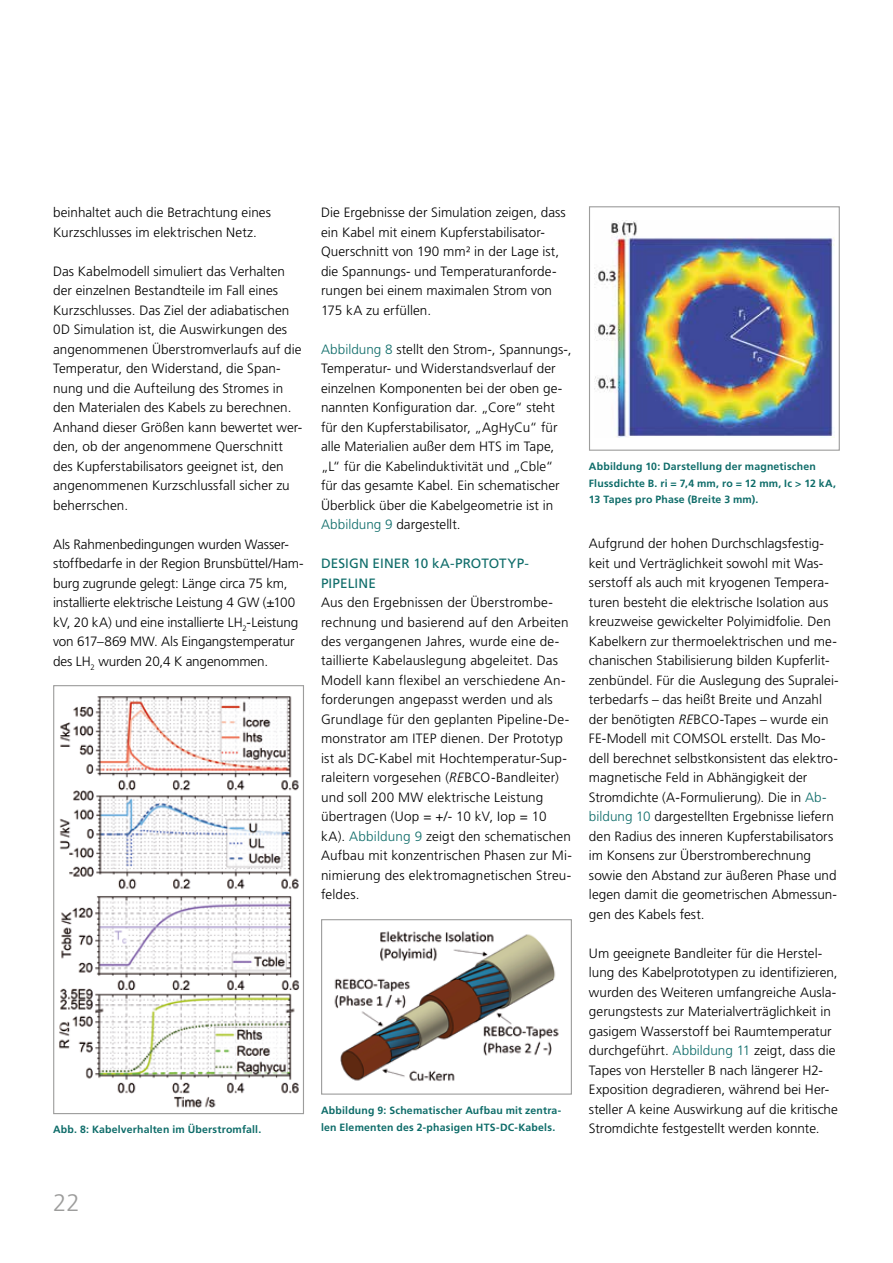
<style>
.page{position:relative;width:893px;height:1263px;background:#fff}
.page>*{position:absolute;margin:0;border:0;box-sizing:border-box;transform-origin:0 0}
.t1{font:300 24px "Frutiger";color:#9d9d9c}
.t2{font:300 13.5px/19.5px "Frutiger";letter-spacing:.005em;color:#000}
.t3{font:13.5px/19.5px "Frutiger";letter-spacing:.01em;color:#0e6c69}
.t4{font:700 10.5px/16.5px "Frutiger";letter-spacing:.02em;color:#0e6c69}
.s1{color:#0e6c69}
.s2{font-style:italic}
</style>
<div class="page">
<img style="left:59px;top:696px;width:241px;height:412px">
<div style="left:53px;top:685px;width:251px;height:429px;border:1px solid #9d9d9c"></div>
<img style="left:334px;top:931px;width:225px;height:150px">
<div style="left:321px;top:919px;width:251px;height:176px;border:1px solid #9d9d9c"></div>
<img style="left:595px;top:220px;width:239px;height:217px">
<div style="left:589px;top:206px;width:251px;height:245px;border:1px solid #9d9d9c"></div>
<p class="t2" style="left:53px;top:203px;width:219px">beinhaltet auch die Betrachtung eines<br>Kurzschlusses im elektrischen Netz.</p>
<p class="t2" style="left:53px;top:261px;width:251px">Das Kabelmodell simuliert das Verhalten der einzelnen Bestandteile im Fall eines Kurzschlusses. Das Ziel der adiabatischen 0D Simulation ist, die Auswirkungen des angenommenen Überstromverlaufs auf die Temperatur, den Widerstand, die Span&shy;nung und die Aufteilung des Stromes in den Materialen des Kabels zu berechnen.<br>Anhand dieser Größen kann bewertet wer&shy;den, ob der angenommene Querschnitt des Kupferstabilisators geeignet ist, den angenommenen Kurzschlussfall sicher zu beherrschen.</p>
<p class="t2" style="left:53px;top:534px;width:252px">Als Rahmenbedingungen wurden Wasser&shy;stoffbedarfe in der Region Brunsbüttel/Ham&shy;burg zugrunde gelegt: Länge circa 75 km, installierte elektrische Leistung 4 GW (±100 kV, 20 kA) und eine installierte LH<sub>2</sub>-Leistung von 617–869 MW. Als Eingangstemperatur des LH<sub>2</sub> wurden 20,4 K angenommen.</p>
<p class="t2" style="left:321px;top:203px;width:246px">Die Ergebnisse der Simulation zeigen, dass ein Kabel mit einem Kupferstabilisator-Querschnitt von 190 mm² in der Lage ist, die Spannungs- und Temperaturanforde&shy;rungen bei einem maximalen Strom von 175 kA zu erfüllen.</p>
<p class="t2" style="left:321px;top:339px;width:252px"><span class="s1">Abbildung 8</span> stellt den Strom-, Spannungs-, Temperatur- und Widerstandsverlauf der einzelnen Komponenten bei der oben ge&shy;nannten Konfiguration dar. „Core“ steht für den Kupferstabilisator, „AgHyCu“ für alle Materialien außer dem HTS im Tape, „L“ für die Kabelinduktivität und „Cble“ für das gesamte Kabel. Ein schematischer Überblick über die Kabelgeometrie ist in <span class="s1">Abbildung 9</span> dargestellt.</p>
<p class="t3" style="left:321px;top:553px;width:209px">DESIGN EINER 10 kA-PROTOTYP-<br>PIPELINE</p>
<p class="t2" style="left:321px;top:592px;width:252px">Aus den Ergebnissen der Überstrombe&shy;rechnung und basierend auf den Arbeiten des vergangenen Jahres, wurde eine de&shy;taillierte Kabelauslegung abgeleitet. Das Modell kann flexibel an verschiedene An&shy;forderungen angepasst werden und als Grundlage für den geplanten Pipeline-De&shy;monstrator am ITEP dienen. Der Prototyp ist als DC-Kabel mit Hochtemperatur-Sup&shy;raleitern vorgesehen (<span class="s2">RE</span>BCO-Bandleiter) und soll 200 MW elektrische Leistung übertragen (Uop = +/- 10 kV, Iop = 10 kA). <span class="s1">Abbildung 9</span> zeigt den schematischen Aufbau mit konzentrischen Phasen zur Mi&shy;nimierung des elektromagnetischen Streu&shy;feldes.</p>
<p class="t4" style="left:589px;top:458px;width:249px">Abbildung 10: Darstellung der magnetischen<br>Flussdichte B. ri = 7,4 mm, ro = 12 mm, Ic &gt; 12 kA,<br>13 Tapes pro Phase (Breite 3 mm).</p>
<p class="t2" style="left:589px;top:534px;width:251px">Aufgrund der hohen Durchschlagsfestig&shy;keit und Verträglichkeit sowohl mit Was&shy;serstoff als auch mit kryogenen Tempera&shy;turen besteht die elektrische Isolation aus kreuzweise gewickelter Polyimidfolie. Den Kabelkern zur thermoelektrischen und me&shy;chanischen Stabilisierung bilden Kupferlit&shy;zenbündel. Für die Auslegung des Supralei&shy;terbedarfs – das heißt Breite und Anzahl der benötigten <span class="s2">RE</span>BCO-Tapes – wurde ein FE-Modell mit COMSOL erstellt. Das Mo&shy;dell berechnet selbstkonsistent das elektro&shy;magnetische Feld in Abhängigkeit der Stromdichte (A-Formulierung). Die in <span class="s1">Ab&shy;bildung 10</span> dargestellten Ergebnisse liefern den Radius des inneren Kupferstabilisators im Konsens zur Überstromberechnung sowie den Abstand zur äußeren Phase und legen damit die geometrischen Abmessun&shy;gen des Kabels fest.</p>
<p class="t2" style="left:589px;top:943px;width:250px">Um geeignete Bandleiter für die Herstel&shy;lung des Kabelprototypen zu identifizieren, wurden des Weiteren umfangreiche Ausla&shy;gerungstests zur Materialverträglichkeit in gasigem Wasserstoff bei Raumtemperatur durchgeführt. <span class="s1">Abbildung 11</span> zeigt, dass die Tapes von Hersteller B nach längerer H2- Exposition degradieren, während bei Her&shy;steller A keine Auswirkung auf die kritische</p>
<p class="t4" style="left:321px;top:1102px;width:242px">Abbildung 9: Schematischer Aufbau mit zentra&shy;len Elementen des 2-phasigen HTS-DC-Kabels.</p>
<p class="t4" style="left:53px;top:1121px;width:210px">Abb. 8: Kabelverhalten im Überstromfall.</p>
<p class="t2" style="left:589px;top:1119px;width:232px">Stromdichte festgestellt werden konnte.</p>
<h1 class="t1" style="left:53px;top:1189px;width:28px">22</h1>
</div>
